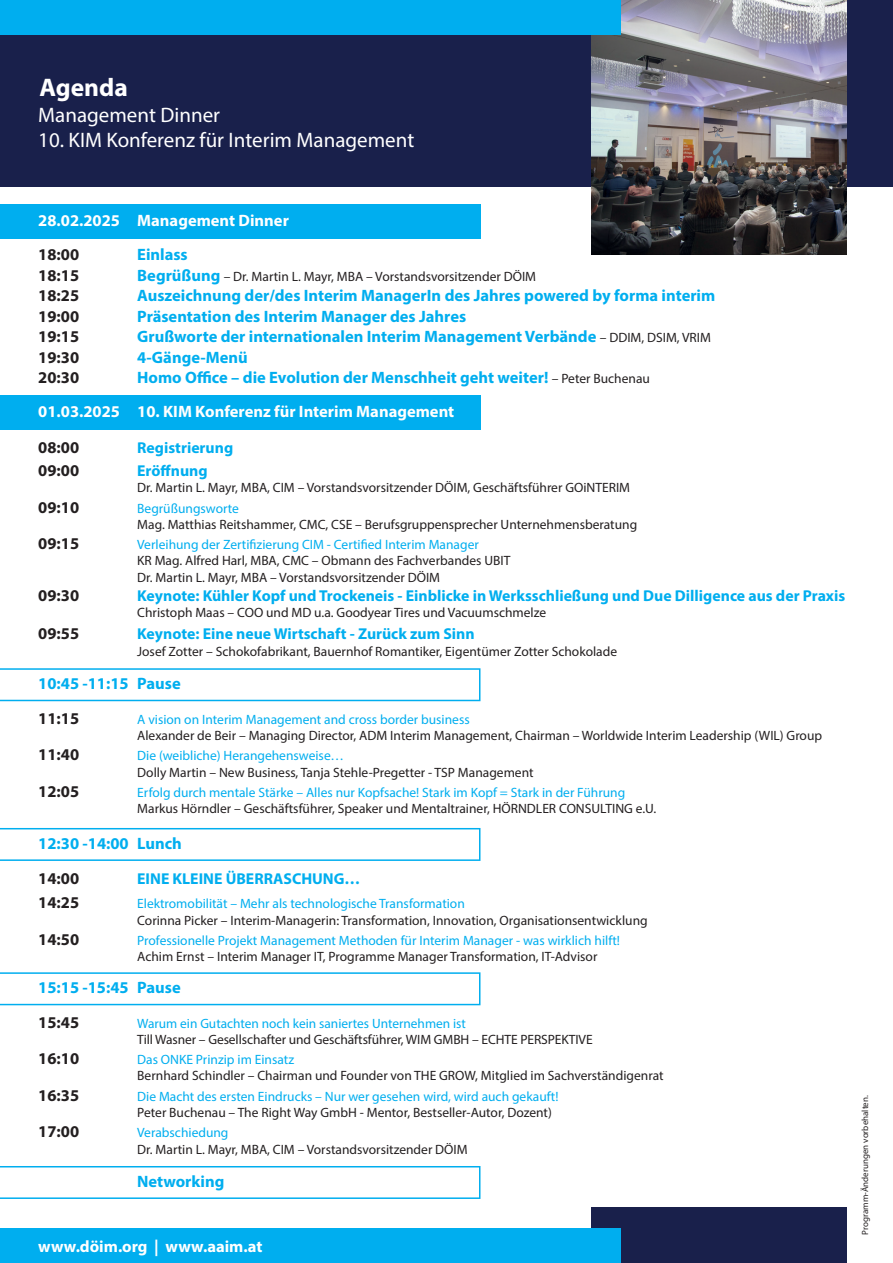
<style>
.page{position:relative;width:893px;height:1263px;background:#fff}
.page>*{position:absolute;margin:0;border:0;box-sizing:border-box;transform-origin:0 0}
.t1{font:700 25.5px "Myriad Pro";color:#fff}
.t2{font:21px "Myriad Pro";color:#fff}
.t3{font:700 16.5px "Myriad Pro";color:#00aeef}
.t4{font:700 16.5px "Myriad Pro";color:#231f20}
.t5{font:700 16.5px "Myriad Pro";color:#fff}
.t6{font:700 15.75px "Myriad Pro";color:#00aeef}
.t7{font:13.5px/16.2px "Myriad Pro";color:#231f20}
.t8{font:13.5px "Myriad Pro";color:#00aeef}
.t9{font:9px "Myriad Pro";color:#231f20}
.s1{font-weight:700;font-size:16.5px;color:#00aeef}
.s2{font-weight:400;font-size:13.5px;color:#231f20}
</style>
<div class="page">
<div style="left:0;top:0;width:893px;height:186px;background:#19204b"></div>
<img style="left:591px;top:0;width:255px;height:255px">
<div style="left:0;top:0;width:621px;height:34px;background:#00aeef"></div>
<div style="left:591px;top:1208px;width:255px;height:55px;background:#19204b"></div>
<div style="left:0;top:1229px;width:621px;height:34px;background:#00aeef"></div>
<div style="left:0;top:204px;width:480px;height:34px;background:#00aeef"></div>
<svg style="left:0;top:668px;width:480px;height:33px"></svg>
<div style="left:0;top:396px;width:480px;height:34px;background:#00aeef"></div>
<svg style="left:0;top:828px;width:480px;height:33px"></svg>
<svg style="left:0;top:972px;width:480px;height:33px"></svg>
<svg style="left:0;top:1166px;width:480px;height:33px"></svg>
<h1 class="t1" style="left:39px;top:71px;width:90px">Agenda</h1>
<h2 class="t2" style="left:38px;top:102px;width:183px">Management Dinner</h2>
<h2 class="t2" style="left:38px;top:127px;width:378px">10. KIM Konferenz für Interim Management</h2>
<p class="t5" style="left:38px;top:210px;width:252px">28.02.2025 Management Dinner</p>
<p class="t4" style="left:38px;top:244px;width:42px">18:00</p>
<p class="t3" style="left:137px;top:244px;width:52px">Einlass</p>
<p class="t4" style="left:38px;top:264px;width:42px">18:15</p>
<p class="t7" style="left:137px;top:268px;width:400px"><span class="s1">Begrüßung</span> – Dr. Martin L. Mayr, MBA – Vorstandsvorsitzender DÖIM</p>
<p class="t4" style="left:38px;top:285px;width:42px">18:25</p>
<p class="t3" style="left:137px;top:285px;width:580px">Auszeichnung der/des Interim ManagerIn des Jahres powered by forma interim</p>
<p class="t4" style="left:38px;top:305px;width:42px">19:00</p>
<p class="t3" style="left:137px;top:305px;width:330px">Präsentation des Interim Manager des Jahres</p>
<p class="t4" style="left:38px;top:326px;width:42px">19:15</p>
<p class="t3" style="left:137px;top:326px;width:575px">Grußworte der internationalen Interim Management Verbände <span class="s2">– DDIM, DSIM, VRIM</span></p>
<p class="t4" style="left:38px;top:346px;width:42px">19:30</p>
<p class="t3" style="left:137px;top:346px;width:112px">4-Gänge-Menü</p>
<p class="t4" style="left:38px;top:367px;width:42px">20:30</p>
<p class="t3" style="left:137px;top:367px;width:514px">Homo Office – die Evolution der Menschheit geht weiter! <span class="s2">– Peter Buchenau</span></p>
<p class="t5" style="left:38px;top:401px;width:417px">01.03.2025 10. KIM Konferenz für Interim Management</p>
<p class="t4" style="left:38px;top:436px;width:42px">08:00</p>
<p class="t6" style="left:137px;top:437px;width:97px">Registrierung</p>
<p class="t4" style="left:38px;top:460px;width:42px">09:00</p>
<p class="t6" style="left:137px;top:460px;width:72px">Eröffnung</p>
<p class="t7" style="left:137px;top:479px;width:494px">Dr. Martin L. Mayr, MBA, CIM – Vorstandsvorsitzender DÖIM, Geschäftsführer GOiNTERIM</p>
<p class="t4" style="left:38px;top:496px;width:42px">09:10</p>
<p class="t8" style="left:137px;top:500px;width:103px">Begrüßungsworte</p>
<p class="t7" style="left:137px;top:516px;width:501px">Mag. Matthias Reitshammer, CMC, CSE – Berufsgruppensprecher Unternehmensberatung</p>
<p class="t4" style="left:38px;top:533px;width:42px">09:15</p>
<p class="t8" style="left:137px;top:536px;width:343px">Verleihung der Zertifizierung CIM - Certified Interim Manager</p>
<p class="t7" style="left:137px;top:553px;width:375px">KR Mag. Alfred Harl, MBA, CMC – Obmann des Fachverbandes UBIT<br>Dr. Martin L. Mayr, MBA – Vorstandsvorsitzender DÖIM</p>
<p class="t4" style="left:38px;top:584px;width:42px">09:30</p>
<p class="t6" style="left:137px;top:585px;width:710px">Keynote: Kühler Kopf und Trockeneis - Einblicke in Werksschließung und Due Dilligence aus der Praxis</p>
<p class="t7" style="left:137px;top:604px;width:410px">Christoph Maas – COO und MD u.a. Goodyear Tires und Vacuumschmelze</p>
<p class="t4" style="left:38px;top:623px;width:42px">09:55</p>
<p class="t6" style="left:137px;top:624px;width:339px">Keynote: Eine neue Wirtschaft - Zurück zum Sinn</p>
<p class="t7" style="left:137px;top:643px;width:481px">Josef Zotter – Schokofabrikant, Bauernhof Romantiker, Eigentümer Zotter Schokolade</p>
<p class="t3" style="left:38px;top:673px;width:144px">10:45 -11:15 Pause</p>
<p class="t4" style="left:38px;top:707px;width:42px">11:15</p>
<p class="t8" style="left:137px;top:711px;width:334px">A vision on Interim Management and cross border business</p>
<p class="t7" style="left:137px;top:727px;width:686px">Alexander de Beir – Managing Director, ADM Interim Management, Chairman – Worldwide Interim Leadership (WIL) Group</p>
<p class="t4" style="left:38px;top:744px;width:42px">11:40</p>
<p class="t8" style="left:137px;top:747px;width:208px">Die (weibliche) Herangehensweise…</p>
<p class="t7" style="left:137px;top:764px;width:398px">Dolly Martin – New Business, Tanja Stehle-Pregetter - TSP Management</p>
<p class="t4" style="left:38px;top:781px;width:42px">12:05</p>
<p class="t8" style="left:137px;top:784px;width:489px">Erfolg durch mentale Stärke – Alles nur Kopfsache! Stark im Kopf = Stark in der Führung</p>
<p class="t7" style="left:137px;top:800px;width:521px">Markus Hörndler – Geschäftsführer, Speaker und Mentaltrainer, HÖRNDLER CONSULTING e.U.</p>
<p class="t3" style="left:38px;top:832px;width:145px">12:30 -14:00 Lunch</p>
<p class="t4" style="left:38px;top:867px;width:42px">14:00</p>
<p class="t6" style="left:137px;top:868px;width:225px">EINE KLEINE ÜBERRASCHUNG…</p>
<p class="t4" style="left:38px;top:892px;width:42px">14:25</p>
<p class="t8" style="left:137px;top:895px;width:329px">Elektromobilität – Mehr als technologische Transformation</p>
<p class="t7" style="left:137px;top:912px;width:512px">Corinna Picker – Interim-Managerin: Transformation, Innovation, Organisationsentwicklung</p>
<p class="t4" style="left:38px;top:929px;width:42px">14:50</p>
<p class="t8" style="left:137px;top:932px;width:484px">Professionelle Projekt Management Methoden für Interim Manager - was wirklich hilft!</p>
<p class="t7" style="left:137px;top:948px;width:462px">Achim Ernst – Interim Manager IT, Programme Manager Transformation, IT-Advisor</p>
<p class="t3" style="left:38px;top:977px;width:144px">15:15 -15:45 Pause</p>
<p class="t4" style="left:38px;top:1011px;width:42px">15:45</p>
<p class="t8" style="left:137px;top:1015px;width:330px">Warum ein Gutachten noch kein saniertes Unternehmen ist</p>
<p class="t7" style="left:137px;top:1031px;width:457px">Till Wasner – Gesellschafter und Geschäftsführer, WIM GMBH – ECHTE PERSPEKTIVE</p>
<p class="t4" style="left:38px;top:1048px;width:42px">16:10</p>
<p class="t8" style="left:137px;top:1051px;width:158px">Das ONKE Prinzip im Einsatz</p>
<p class="t7" style="left:137px;top:1067px;width:528px">Bernhard Schindler – Chairman und Founder von THE GROW, Mitglied im Sachverständigenrat</p>
<p class="t4" style="left:38px;top:1084px;width:42px">16:35</p>
<p class="t8" style="left:137px;top:1088px;width:423px">Die Macht des ersten Eindrucks – Nur wer gesehen wird, wird auch gekauft!</p>
<p class="t7" style="left:137px;top:1104px;width:416px">Peter Buchenau – The Right Way GmbH - Mentor, Bestseller-Autor, Dozent)</p>
<p class="t4" style="left:38px;top:1121px;width:42px">17:00</p>
<p class="t8" style="left:137px;top:1124px;width:93px">Verabschiedung</p>
<p class="t7" style="left:137px;top:1141px;width:332px">Dr. Martin L. Mayr, MBA, CIM – Vorstandsvorsitzender DÖIM</p>
<p class="t3" style="left:137px;top:1170px;width:89px">Networking</p>
<p class="t5" style="left:38px;top:1236px;width:226px">www.döim.org | www.aaim.at</p>
<p class="t9" style="left:860px;top:1234px;width:141px;rotate:-90deg">Programm-Änderungen vorbehalten.</p>
</div>
